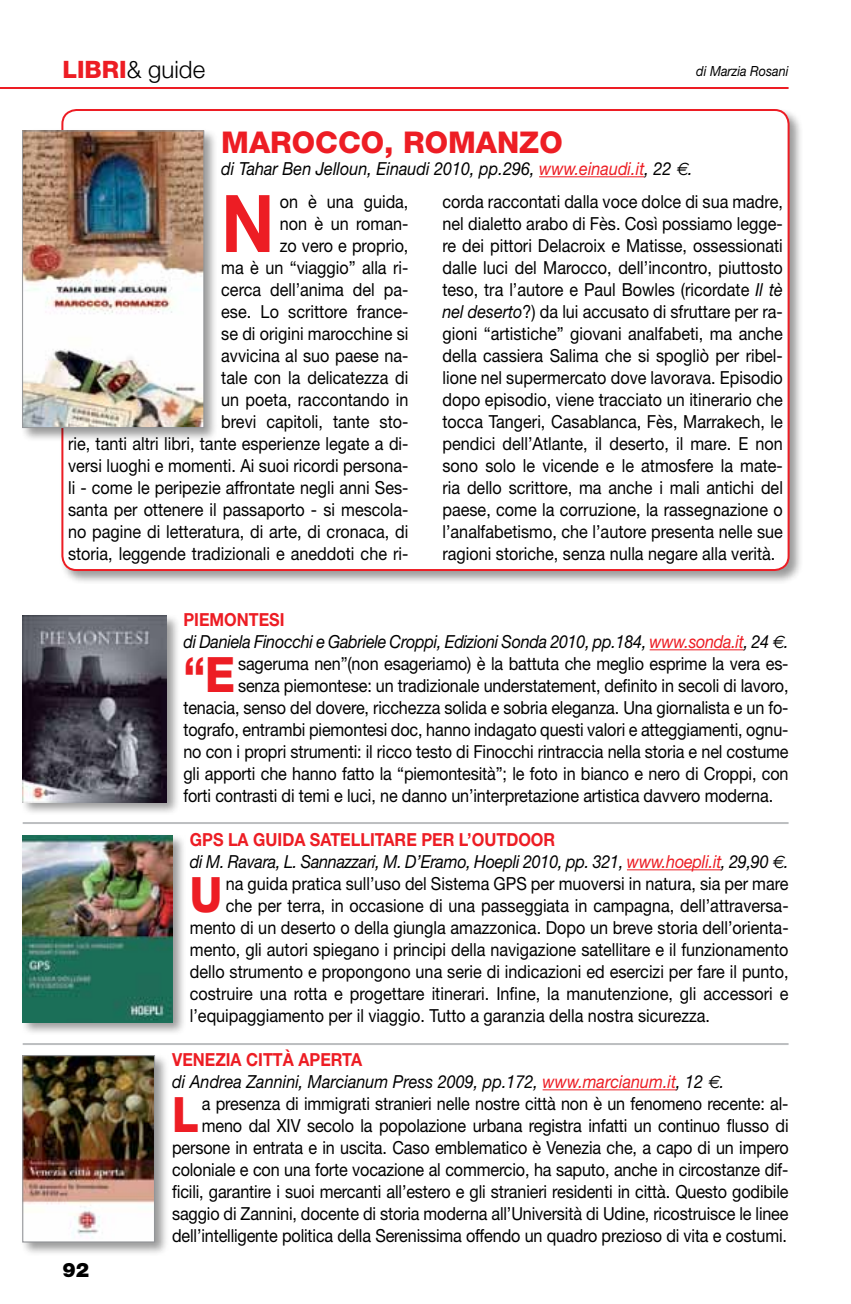
<style>
.page{position:relative;width:851px;height:1304px;background:#fff}
.page>*{position:absolute;margin:0;border:0;box-sizing:border-box;transform-origin:0 0}
.t1{font:700 79.6px "Helvetica Neue";color:#ed1d24;scale:.9 1}
.t2{font:800 48.8px "Helvetica Neue";color:#ed1d24;scale:.9 1}
.t3{font:800 30px "Helvetica Neue";color:#ed1d24}
.t4{font:300 24px "Helvetica Neue";color:#000}
.t5{font:900 20px "Helvetica Neue";color:#000}
.t6{font:18px/22px "Helvetica Neue";letter-spacing:-.01em;color:#000;text-align:right;scale:.9 1}
.t7{font:italic 18px/22px "Helvetica Neue";letter-spacing:-.015em;color:#000;scale:.9 1}
.t8{font:italic 14px "Helvetica Neue";color:#000;scale:.9 1}
.s1{font-weight:800;color:#ed1d24}
.s2{color:#ed1d24}
.s3{font-family:"Euro Sans"}
.s4{font-style:italic}
.s5{font-weight:700;font-style:normal;color:#ed1d24}
</style>
<div class="page">
<div style="left:59px;top:107px;width:743px;height:477px;background:#000;opacity:.4"></div>
<div style="left:62px;top:110px;width:726px;height:460px;background:#fff;border-radius:14px"></div>
<hr style="left:649px;top:649px;width:94px;height:1px;background:#ed1d24">
<hr style="left:626px;top:869px;width:95px;height:1px;background:#ed1d24">
<hr style="left:542px;top:1089px;width:134px;height:1px;background:#ed1d24">
<div style="left:20px;top:128px;width:198px;height:313px;background:#000;opacity:.4"></div>
<img style="left:24px;top:132px;width:178px;height:294px">
<div style="left:22px;top:130px;width:182px;height:298px;border:1px solid #939598"></div>
<div style="left:20px;top:613px;width:159px;height:202px;background:#000;opacity:.4"></div>
<img style="left:23px;top:615px;width:143px;height:187px">
<div style="left:20px;top:833px;width:166px;height:202px;background:#000;opacity:.4"></div>
<img style="left:23px;top:835px;width:150px;height:187px">
<div style="left:20px;top:1053px;width:148px;height:203px;background:#000;opacity:.4"></div>
<img style="left:24px;top:1057px;width:129px;height:184px">
<div style="left:22px;top:1055px;width:133px;height:188px;border:1px solid #939598"></div>
<hr style="left:0;top:87px;width:788px;height:2px;background:#ed1d24">
<hr style="left:539px;top:176px;width:105px;height:1px;background:#ed1d24">
<hr style="left:23px;top:822px;width:765px;height:2px;background:#bcbec0">
<hr style="left:23px;top:1043px;width:765px;height:2px;background:#bcbec0">
<h3 class="t4" style="left:62px;top:55px;width:144px"><span class="s1">Libri</span>&amp; guide</h3>
<p class="t8" style="left:696px;top:63px;width:104px">di Marzia Rosani</p>
<h3 class="t3" style="left:221px;top:125px;width:343px">MAROCCO, ROMANZO</h3>
<p class="t7" style="left:221px;top:157px;width:525px">di Tahar Ben Jelloun, Einaudi 2010, pp.296, <span class="s2">www.einaudi.it</span>, 22 <span class="s3">#</span>.</p>
<p class="t6" style="left:68px;top:190px;width:380px">on è una guida,<br>non è un roman-<br>zo vero e proprio,<br>ma è un “viaggio” alla ri-<br>cerca dell’anima del pa-<br>ese. Lo scrittore france-<br>se di origini marocchine si<br>avvicina al suo paese na-<br>tale con la delicatezza di<br>un poeta, raccontando in<br>brevi capitoli, tante sto-<br>rie, tanti altri libri, tante esperienze legate a di&shy;versi luoghi e momenti. Ai suoi ricordi persona&shy;li - come le peripezie affrontate negli anni Ses&shy;santa per ottenere il passaporto - si mescola&shy;no pagine di letteratura, di arte, di cronaca, di storia, leggende tradizionali e aneddoti che ri-</p>
<h1 class="t1" style="left:221px;top:174px;width:61px">N</h1>
<p class="t6" style="left:442px;top:190px;width:380px;text-align:justify">corda raccontati dalla voce dolce di sua madre, nel dialetto arabo di Fès. Così possiamo legge&shy;re dei pittori Delacroix e Matisse, ossessionati dalle luci del Marocco, dell’incontro, piuttosto teso, tra l’autore e Paul Bowles (ricordate <span class="s4">Il tè nel deserto</span>?) da lui accusato di sfruttare per ra&shy;gioni “artistiche” giovani analfabeti, ma anche della cassiera Salima che si spogliò per ribel&shy;lione nel supermercato dove lavorava. Episodio dopo episodio, viene tracciato un itinerario che tocca Tangeri, Casablanca, Fès, Marrakech, le pendici dell’Atlante, il deserto, il mare. E non sono solo le vicende e le atmosfere la mate&shy;ria dello scrittore, ma anche i mali antichi del paese, come la corruzione, la rassegnazione o l’analfabetismo, che l’autore presenta nelle sue ragioni storiche, senza nulla negare alla verità.</p>
<p class="t5" style="left:62px;top:1258px;width:28px">92</p>
<p class="t7" style="left:183px;top:608px;width:673px"><span class="s5">PIEMONTESI<br></span>di Daniela Finocchi e Gabriele Croppi, Edizioni Sonda 2010, pp.184, <span class="s2">www.sonda.it</span>, 24 <span class="s3">#</span>.</p>
<h2 class="t2" style="left:183px;top:646px;width:59px">“E</h2>
<p class="t6" style="left:238px;top:652px;width:613px">sageruma nen”(non esageriamo) è la battuta che meglio esprime la vera es-</p>
<p class="t6" style="left:238px;top:674px;width:613px">senza piemontese: un tradizionale understatement, definito in secoli di lavoro,</p>
<p class="t6" style="left:183px;top:696px;width:673px">tenacia, senso del dovere, ricchezza solida e sobria eleganza. Una giornalista e un fo-</p>
<p class="t6" style="left:183px;top:718px;width:673px">tografo, entrambi piemontesi doc, hanno indagato questi valori e atteggiamenti, ognu-</p>
<p class="t6" style="left:183px;top:740px;width:673px">no con i propri strumenti: il ricco testo di Finocchi rintraccia nella storia e nel costume</p>
<p class="t6" style="left:183px;top:762px;width:673px">gli apporti che hanno fatto la “piemontesità”; le foto in bianco e nero di Croppi, con</p>
<p class="t6" style="left:183px;top:784px;width:656px">forti contrasti di temi e luci, ne danno un’interpretazione artistica davvero moderna.</p>
<p class="t7" style="left:190px;top:828px;width:666px"><span class="s5">GPS LA GUIDA SATELLITARE PER L’OUTDOOR<br></span>di M. Ravara, L. Sannazzari, M. D’Eramo, Hoepli 2010, pp. 321, <span class="s2">www.hoepli.it</span>, 29,90 <span class="s3">#</span>.</p>
<h2 class="t2" style="left:190px;top:866px;width:38px">U</h2>
<p class="t6" style="left:226px;top:872px;width:626px">na guida pratica sull’uso del Sistema GPS per muoversi in natura, sia per mare</p>
<p class="t6" style="left:226px;top:894px;width:627px">che per terra, in occasione di una passeggiata in campagna, dell’attraversa-</p>
<p class="t6" style="left:190px;top:916px;width:666px">mento di un deserto o della giungla amazzonica. Dopo un breve storia dell’orienta-</p>
<p class="t6" style="left:190px;top:938px;width:666px">mento, gli autori spiegano i principi della navigazione satellitare e il funzionamento</p>
<p class="t6" style="left:190px;top:960px;width:666px">dello strumento e propongono una serie di indicazioni ed esercizi per fare il punto,</p>
<p class="t6" style="left:190px;top:982px;width:666px">costruire una rotta e progettare itinerari. Infine, la manutenzione, gli accessori e</p>
<p class="t6" style="left:190px;top:1004px;width:579px">l’equipaggiamento per il viaggio. Tutto a garanzia della nostra sicurezza.</p>
<p class="t7" style="left:172px;top:1048px;width:615px"><span class="s5">VENEZIA CITTÀ APERTA<br></span>di Andrea Zannini, Marcianum Press 2009, pp.172, <span class="s2">www.marcianum.it</span>, 12 <span class="s3">#</span>.</p>
<h2 class="t2" style="left:172px;top:1086px;width:31px">L</h2>
<p class="t6" style="left:172px;top:1092px;width:686px">a presenza di immigrati stranieri nelle nostre città non è un fenomeno recente: al&shy;meno dal XIV secolo la popolazione urbana registra infatti un continuo flusso di persone in entrata e in uscita. Caso emblematico è Venezia che, a capo di un impero coloniale e con una forte vocazione al commercio, ha saputo, anche in circostanze dif&shy;ficili, garantire i suoi mercanti all’estero e gli stranieri residenti in città. Questo godibile saggio di Zannini, docente di storia moderna all’Università di Udine, ricostruisce le linee dell’intelligente politica della Serenissima offendo un quadro prezioso di vita e costumi.</p>
</div>
